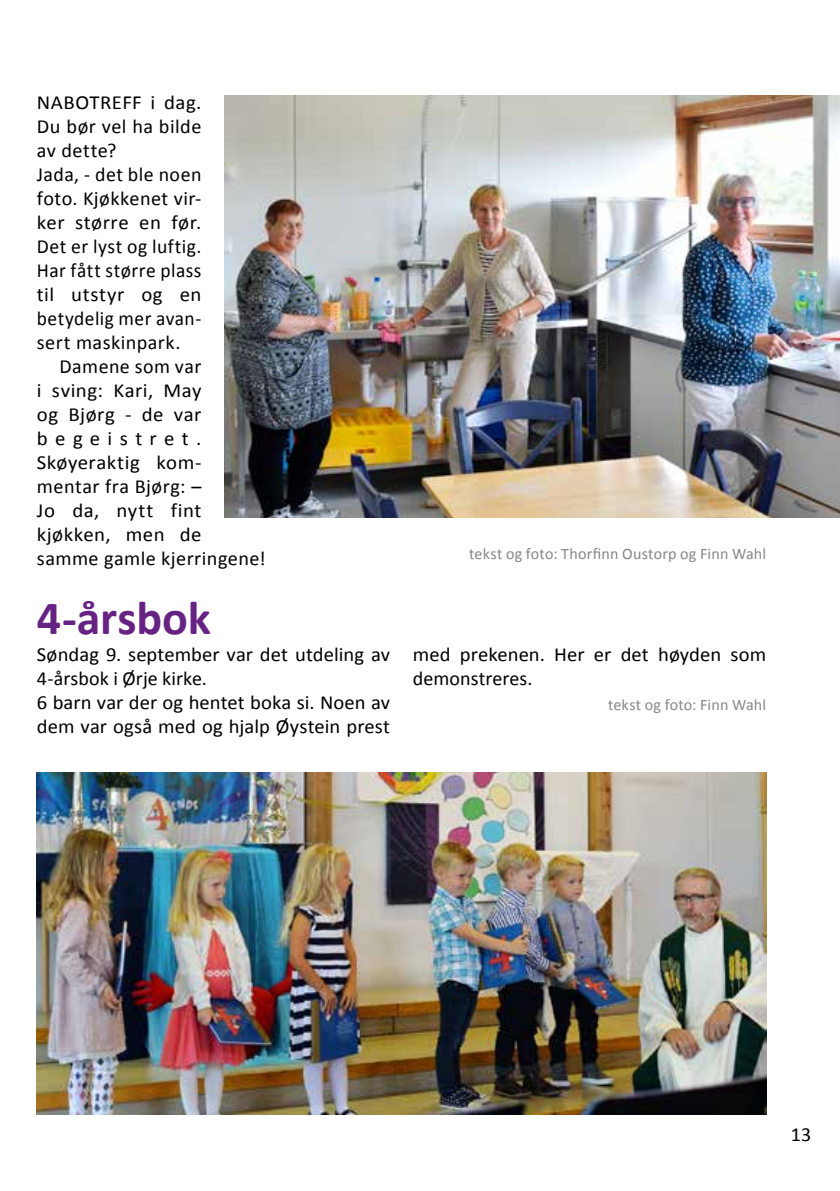
<style>
.page{position:relative;width:840px;height:1191px;background:#fff}
.page>*{position:absolute;margin:0;border:0;box-sizing:border-box;transform-origin:0 0}
.t1{font:700 48px "Calibri";letter-spacing:-.005em;color:#662383}
.t2{font:20px/24px "Calibri";letter-spacing:.02em;color:#000}
.t3{font:20px/24px "Calibri";letter-spacing:.02em;color:#000;scale:1.04 1}
.t4{font:16px "Calibri";letter-spacing:.01em;color:#878686}
</style>
<div class="page">
<img style="left:37px;top:773px;width:728px;height:341px">
<img style="left:224px;top:95px;width:615px;height:422px">
<p class="t3" style="left:37px;top:90px;width:160px">NABOTREFF i dag.<br>Du bør vel ha bilde av dette?<br>Jada, - det ble noen foto. Kjøkkenet vir&shy;ker større en før.<br>Det er lyst og luftig.<br>Har fått større plass til utstyr og en betydelig mer avan&shy;sert maskinpark.</p>
<p class="t2" style="left:37px;top:354px;width:230px;text-indent:23px">Damene som var<br>i sving: Kari, May<br>og Bjørg - de var begeistret.<br>Skøyeraktig kom&shy;mentar fra Bjørg: –<br>Jo da, nytt fint kjøkken, men de samme gamle kjerringene!</p>
<p class="t4" style="left:469px;top:543px;width:298px">tekst og foto: Thorfinn Oustorp og Finn Wahl</p>
<h1 class="t1" style="left:37px;top:587px;width:175px">4-årsbok</h1>
<p class="t2" style="left:37px;top:642px;width:354px">Søndag 9. september var det utdeling av 4-årsbok i Ørje kirke.<br>6 barn var der og hentet boka si. Noen av dem var også med og hjalp Øystein prest</p>
<p class="t2" style="left:412px;top:642px;width:354px">med prekenen. Her er det høyden som demonstreres.</p>
<p class="t4" style="left:607px;top:694px;width:159px">tekst og foto: Finn Wahl</p>
<p class="t2" style="left:790px;top:1122px;width:22px">13</p>
</div>
